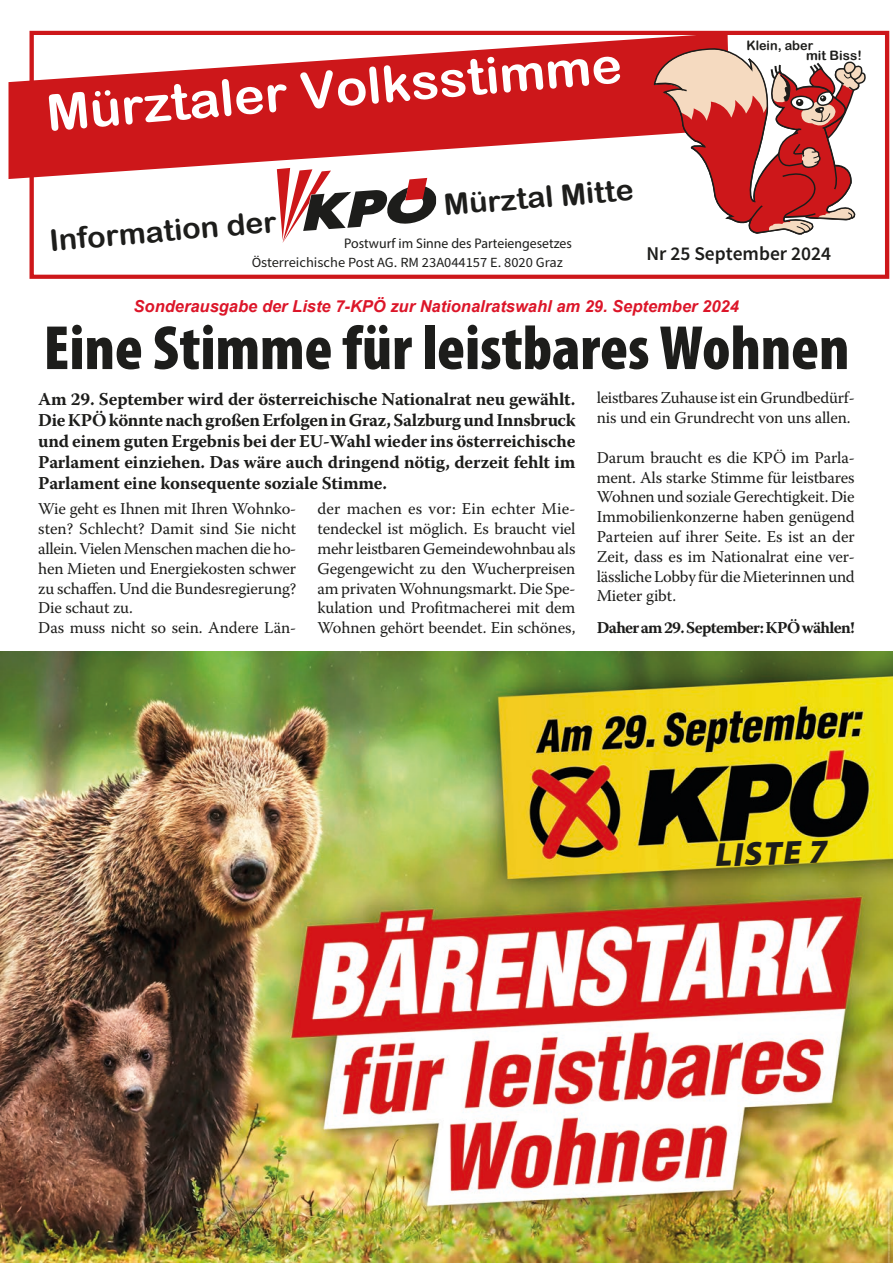
<style>
.page{position:relative;width:893px;height:1263px;background:#fff}
.page>*{position:absolute;margin:0;border:0;box-sizing:border-box;transform-origin:0 0}
.headline_B_T2{font:900 condensed 63px "Myriad Pro";color:#1d1d1b}
.t1{font:50.4px "Arial Rounded MT Bold";color:#fff}
.titel_2_18{font:italic 900 33.3px "Myriad Pro";color:#1d1d1b}
.t2{font:29.4px "Arial Rounded MT Bold";color:#1d1d1b}
.t3{font:600 19.5px "Source Sans Pro";color:#1d1d1b}
.Fließtext{font:700 18px/21px "Warnock Pro";letter-spacing:-.01em;color:#1d1d1b;text-align:justify}
.Fließtext-2{font:16.5px/19.8px "Warnock Pro";letter-spacing:-.01em;color:#1d1d1b;text-align:justify}
.t4{font:italic 700 16.5px "Arial";color:#dc1629}
.Fließtext-3{font:700 16.5px "Warnock Pro";letter-spacing:-.04em;color:#1d1d1b}
.t5{font:13.95px "Source Sans Pro";color:#1d1d1b}
.t6{font:13.95px "Myriad Pro";color:#1d1d1b}
.t7{font:13.05px/10.4px "Arial Rounded MT Bold";color:#1d1d1b}
</style>
<div class="page">
<svg style="left:9px;top:33px;width:719px;height:146px;fill:#cd171a"></svg>
<div style="left:30px;top:31px;width:859px;height:248px;border:4px solid #cd171a"></div>
<svg style="left:653px;top:44px;width:213px;height:191px"></svg>
<svg style="left:277px;top:168px;width:159px;height:75px"></svg>
<img style="left:0;top:652px;width:893px;height:611px">
<p class="t1" style="left:44px;top:84px;width:579px;rotate:-5deg">Mürztaler Volksstimme</p>
<p class="t7" style="left:806px;top:40px;width:57px;text-indent:-60px">Klein, aber<br>mit Biss!</p>
<p class="t2" style="left:48px;top:223px;width:229px;rotate:-5deg">Information der</p>
<p class="t2" style="left:443px;top:188px;width:192px;rotate:-5deg">Mürztal Mitte</p>
<p class="t6" style="left:344px;top:235px;width:229px">Postwurf im Sinne des Parteiengesetzes</p>
<p class="t5" style="left:252px;top:253px;width:313px">Österreichische Post AG. RM 23A044157 E. 8020 Graz</p>
<p class="t3" style="left:646px;top:242px;width:186px">Nr 25 September 2024</p>
<p class="t4" style="left:134px;top:296px;width:607px">Sonderausgabe der Liste 7-KPÖ zur Nationalratswahl am 29. September 2024</p>
<p class="headline_B_T2" style="left:44px;top:308px;width:807px">Eine Stimme für leistbares Wohnen</p>
<p class="Fließtext" style="left:38px;top:388px;width:539px">Am 29. September wird der österreichische Nationalrat neu gewählt.<br>Die KPÖ könnte nach großen Erfolgen in Graz, Salzburg und Innsbruck und einem guten Ergebnis bei der EU-Wahl wieder ins österreichische Parlament einziehen. Das wäre auch dringend nötig, derzeit fehlt im Parlament eine konsequente soziale Stimme.</p>
<p class="Fließtext-2" style="left:38px;top:499px;width:260px">Wie geht es Ihnen mit Ihren Wohnko&shy;sten? Schlecht? Damit sind Sie nicht allein. Vielen Menschen machen die ho&shy;hen Mieten und Energiekosten schwer zu schaffen. Und die Bundesregierung?<br>Die schaut zu.</p>
<p class="Fließtext-2" style="left:38px;top:617px;width:259px">Das muss nicht so sein. Andere Län-</p>
<p class="Fließtext-2" style="left:597px;top:388px;width:259px">leistbares Zuhause ist ein Grundbedürf&shy;nis und ein Grundrecht von uns allen.</p>
<p class="Fließtext-2" style="left:597px;top:447px;width:260px">Darum braucht es die KPÖ im Parla&shy;ment. Als starke Stimme für leistbares Wohnen und soziale Gerechtigkeit. Die Immobilienkonzerne haben genügend Parteien auf ihrer Seite. Es ist an der Zeit, dass es im Nationalrat eine ver&shy;lässliche Lobby für die Mieterinnen und Mieter gibt.</p>
<p class="Fließtext-3" style="left:597px;top:618px;width:260px">Daher am 29. September: KPÖ wählen!</p>
<p class="Fließtext-2" style="left:317px;top:499px;width:259px">der machen es vor: Ein echter Mie&shy;tendeckel ist möglich. Es braucht viel mehr leistbaren Gemeindewohnbau als Gegengewicht zu den Wucherpreisen am privaten Wohnungsmarkt. Die Spe&shy;kulation und Profitmacherei mit dem Wohnen gehört beendet. Ein schönes,</p>
<p class="titel_2_18" style="left:715px;top:833px;width:114px;rotate:-2deg">LISTE 7</p>
</div>
